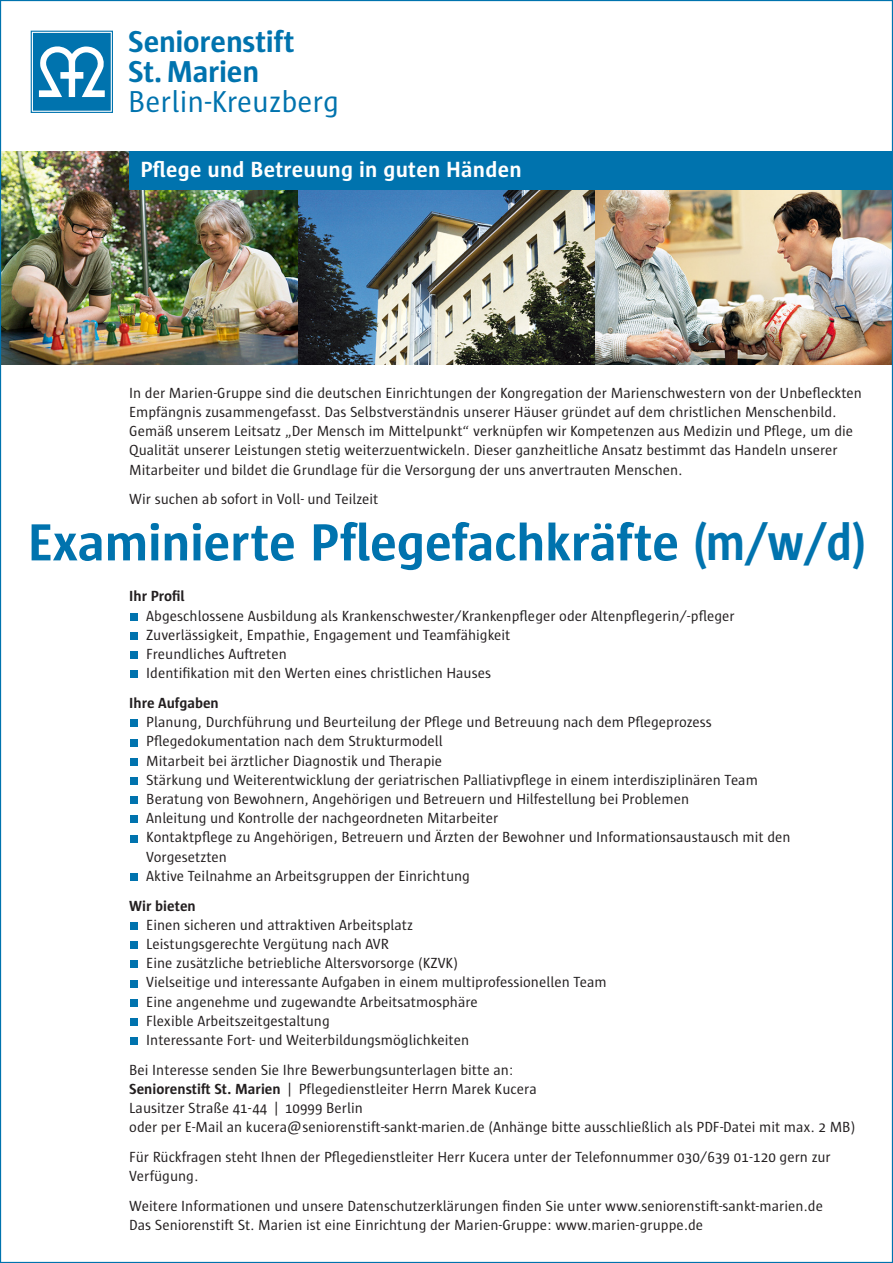
<style>
.page{position:relative;width:893px;height:1263px;background:#fff}
.page>*{position:absolute;margin:0;border:0;box-sizing:border-box;transform-origin:0 0}
.t1{font:700 53.4px "Sun";letter-spacing:-.01em;color:#0073ae}
.t2{font:700 30.9px/30.3px "Sun";letter-spacing:-.01em;color:#0073ae}
.t3{font:30.9px "Sun";color:#0073ae}
.t4{font:700 22.5px "Sun";letter-spacing:.01em;color:#fff}
.t5{font:15px/19.2px "Sun";color:#231f20}
.t6{font:700 15px "Sun";color:#231f20}
.s1{font-weight:700}
</style>
<div class="page">
<img style="left:298px;top:190px;width:297px;height:174px">
<img style="left:595px;top:190px;width:296px;height:174px">
<img style="left:2px;top:151px;width:296px;height:213px">
<svg style="left:31px;top:30px;width:82px;height:83px"></svg>
<div style="left:129px;top:151px;width:764px;height:39px;background:#0073ae"></div>
<div style="left:131px;top:613px;width:7px;height:8px;background:#0073ae"></div>
<div style="left:131px;top:632px;width:7px;height:8px;background:#0073ae"></div>
<div style="left:131px;top:651px;width:7px;height:8px;background:#0073ae"></div>
<div style="left:131px;top:671px;width:7px;height:7px;background:#0073ae"></div>
<div style="left:131px;top:719px;width:7px;height:8px;background:#0073ae"></div>
<div style="left:131px;top:739px;width:7px;height:7px;background:#0073ae"></div>
<div style="left:131px;top:758px;width:7px;height:8px;background:#0073ae"></div>
<div style="left:131px;top:777px;width:7px;height:8px;background:#0073ae"></div>
<div style="left:131px;top:796px;width:7px;height:8px;background:#0073ae"></div>
<div style="left:131px;top:815px;width:7px;height:8px;background:#0073ae"></div>
<div style="left:131px;top:835px;width:7px;height:7px;background:#0073ae"></div>
<div style="left:131px;top:873px;width:7px;height:8px;background:#0073ae"></div>
<div style="left:131px;top:922px;width:7px;height:8px;background:#0073ae"></div>
<div style="left:131px;top:941px;width:7px;height:8px;background:#0073ae"></div>
<div style="left:131px;top:960px;width:7px;height:8px;background:#0073ae"></div>
<div style="left:131px;top:980px;width:7px;height:7px;background:#0073ae"></div>
<div style="left:131px;top:999px;width:7px;height:7px;background:#0073ae"></div>
<div style="left:131px;top:1018px;width:7px;height:8px;background:#0073ae"></div>
<div style="left:131px;top:1037px;width:7px;height:8px;background:#0073ae"></div>
<h2 class="t2" style="left:128px;top:27px;width:168px">Seniorenstift<br>St. Marien</h2>
<h2 class="t3" style="left:128px;top:86px;width:213px">Berlin-Kreuzberg</h2>
<h3 class="t4" style="left:141px;top:157px;width:383px">Pflege und Betreuung in guten Händen</h3>
<p class="t5" style="left:129px;top:383px;width:734px">In der Marien-Gruppe sind die deutschen Einrichtungen der Kongregation der Marienschwestern von der Unbefleckten Empfängnis zusammengefasst. Das Selbstverständnis unserer Häuser gründet auf dem christlichen Menschenbild.<br>Gemäß unserem Leitsatz „Der Mensch im Mittelpunkt“ verknüpfen wir Kompetenzen aus Medizin und Pflege, um die Qualität unserer Leistungen stetig weiterzuentwickeln. Dieser ganzheitliche Ansatz bestimmt das Handeln unserer Mitarbeiter und bildet die Grundlage für die Versorgung der uns anvertrauten Menschen.</p>
<p class="t5" style="left:129px;top:490px;width:251px">Wir suchen ab sofort in Voll- und Teilzeit</p>
<h1 class="t1" style="left:28px;top:513px;width:840px">Examinierte Pflegefachkräfte (m/w/d)</h1>
<p class="t6" style="left:129px;top:588px;width:57px">Ihr Profil</p>
<p class="t5" style="left:146px;top:606px;width:590px">Abgeschlossene Ausbildung als Krankenschwester/Krankenpfleger oder Altenpflegerin/-pfleger Zuverlässigkeit, Empathie, Engagement und Teamfähigkeit<br>Freundliches Auftreten<br>Identifikation mit den Werten eines christlichen Hauses</p>
<p class="t6" style="left:129px;top:695px;width:91px">Ihre Aufgaben</p>
<p class="t5" style="left:146px;top:713px;width:646px">Planung, Durchführung und Beurteilung der Pflege und Betreuung nach dem Pflegeprozess Pflegedokumentation nach dem Strukturmodell<br>Mitarbeit bei ärztlicher Diagnostik und Therapie<br>Stärkung und Weiterentwicklung der geriatrischen Palliativpflege in einem interdisziplinären Team Beratung von Bewohnern, Angehörigen und Betreuern und Hilfestellung bei Problemen<br>Anleitung und Kontrolle der nachgeordneten Mitarbeiter<br>Kontaktpflege zu Angehörigen, Betreuern und Ärzten der Bewohner und Informationsaustausch mit den Vorgesetzten<br>Aktive Teilnahme an Arbeitsgruppen der Einrichtung</p>
<p class="t6" style="left:129px;top:897px;width:68px">Wir bieten</p>
<p class="t5" style="left:146px;top:915px;width:462px">Einen sicheren und attraktiven Arbeitsplatz<br>Leistungsgerechte Vergütung nach AVR<br>Eine zusätzliche betriebliche Altersvorsorge (KZVK)<br>Vielseitige und interessante Aufgaben in einem multiprofessionellen Team Eine angenehme und zugewandte Arbeitsatmosphäre<br>Flexible Arbeitszeitgestaltung<br>Interessante Fort- und Weiterbildungsmöglichkeiten</p>
<p class="t5" style="left:129px;top:1060px;width:727px">Bei Interesse senden Sie Ihre Bewerbungsunterlagen bitte an:<br><span class="s1">Seniorenstift St. Marien</span> | Pflegedienstleiter Herrn Marek Kucera<br>Lausitzer Straße 41-44 | 10999 Berlin<br>oder per E-Mail an kucera@seniorenstift-sankt-marien.de (Anhänge bitte ausschließlich als PDF-Datei mit max. 2 MB)</p>
<p class="t5" style="left:129px;top:1147px;width:703px">Für Rückfragen steht Ihnen der Pflegedienstleiter Herr Kucera unter der Telefonnummer 030/639 01-120 gern zur<br>Verfügung.</p>
<p class="t5" style="left:129px;top:1196px;width:695px">Weitere Informationen und unsere Datenschutzerklärungen finden Sie unter www.seniorenstift-sankt-marien.de<br>Das Seniorenstift St. Marien ist eine Einrichtung der Marien-Gruppe: www.marien-gruppe.de</p>
</div>
